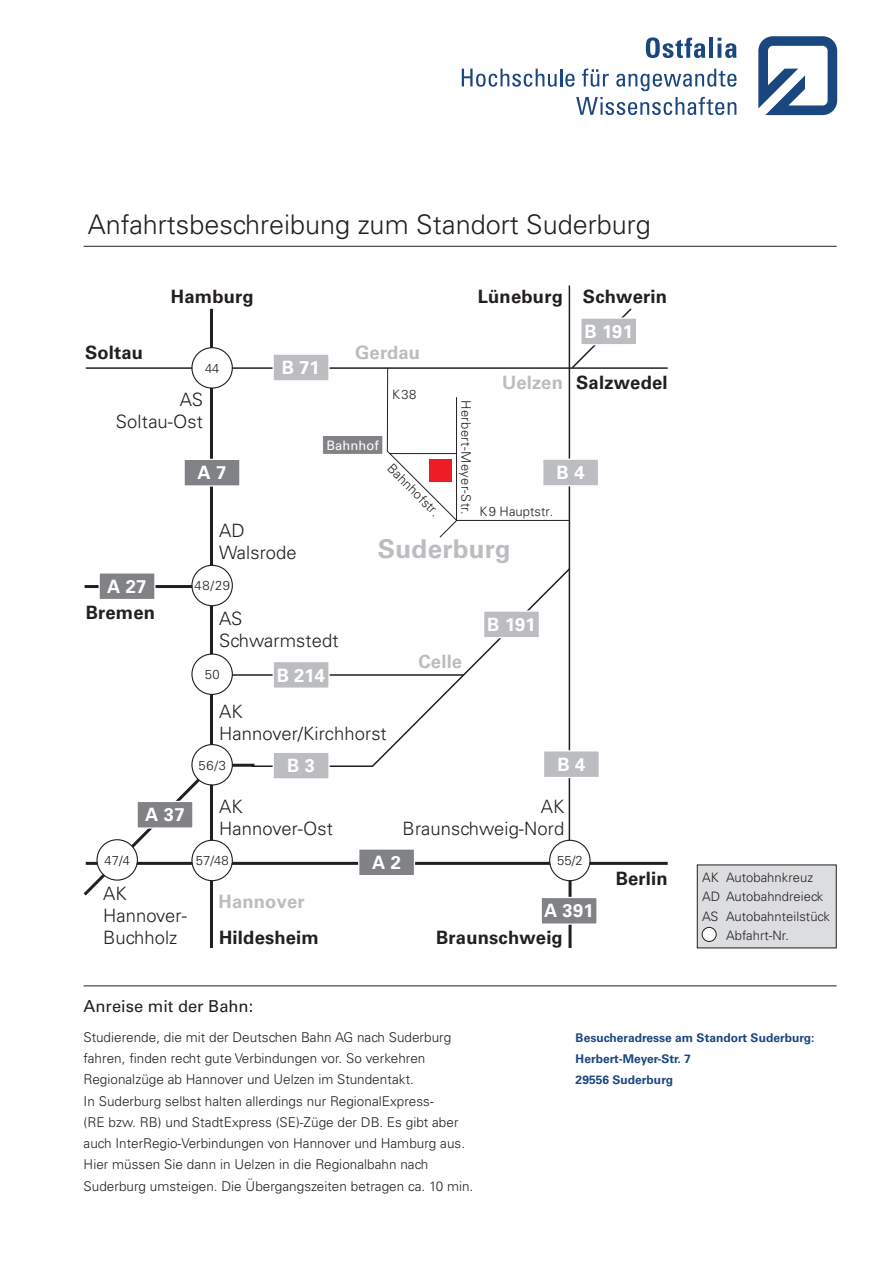
<style>
.page{position:relative;width:893px;height:1263px;background:#fff}
.page>*{position:absolute;margin:0;border:0;box-sizing:border-box;transform-origin:0 0}
.t1{font:300 27px "Univers LT Std";color:#231f20}
.t2{font:700 25.95px "Univers LT";letter-spacing:.01em;color:#bcbdc0}
.t3{font:300 18.45px/22px "Univers LT";letter-spacing:.005em;color:#231f20}
.t4{font:700 18.45px "Univers LT";letter-spacing:.01em;color:#231f20}
.t5{font:700 18.45px "Univers LT";letter-spacing:.01em;color:#fff}
.t6{font:700 18.45px "Univers LT";letter-spacing:.01em;color:#bcbdc0}
.t7{font:16.5px "Univers LT Std";color:#231f20}
.t8{font:300 13.5px/21.3px "Univers LT";color:#231f20}
.t9{font:300 13.05px "Univers LT";letter-spacing:.005em;color:#231f20}
.t10{font:300 13.05px "Univers LT";letter-spacing:.03em;color:#231f20}
.t11{font:13.05px "Univers LT";letter-spacing:.005em;color:#fff}
.t12{font:700 12px/21.3px "Univers LT";color:#1b4780}
</style>
<div class="page">
<svg style="left:462px;top:69px;width:113px;height:18px"></svg>
<svg style="left:582px;top:69px;width:27px;height:18px"></svg>
<svg style="left:616px;top:69px;width:120px;height:22px"></svg>
<svg style="left:576px;top:97px;width:160px;height:18px"></svg>
<svg style="left:646px;top:37px;width:59px;height:21px"></svg>
<hr style="left:709px;top:38px;width:4px;height:20px;background:#1b4780">
<svg style="left:718px;top:38px;width:18px;height:20px"></svg>
<svg style="left:758px;top:36px;width:79px;height:79px"></svg>
<hr style="left:84px;top:985px;width:753px;height:1px;background:#231f20">
<hr style="left:84px;top:246px;width:753px;height:1px;background:#231f20">
<div style="left:697px;top:865px;width:139px;height:83px;background:#dcdddf"></div>
<div style="left:697px;top:864px;width:140px;height:84px;border:1px solid #231f20"></div>
<div style="left:702px;top:927px;width:14px;height:14px;background:#fff;border-radius:50%"></div>
<div style="left:702px;top:927px;width:15px;height:15px;border:1px solid #231f20;border-radius:50%"></div>
<hr style="left:86px;top:862px;width:582px;height:3px;background:#231f20">
<hr style="left:86px;top:367px;width:582px;height:2px;background:#231f20">
<hr style="left:210px;top:309px;width:3px;height:639px;background:#231f20">
<hr style="left:569px;top:863px;width:3px;height:85px;background:#231f20">
<svg style="left:257px;top:676px;width:314px;height:91px"></svg>
<svg style="left:83px;top:763px;width:174px;height:133px"></svg>
<svg style="left:211px;top:307px;width:422px;height:369px"></svg>
<hr style="left:85px;top:585px;width:127px;height:3px;background:#231f20">
<hr style="left:569px;top:285px;width:1px;height:578px;background:#231f20">
<div style="left:323px;top:435px;width:60px;height:19px;background:#808285"></div>
<div style="left:322px;top:435px;width:61px;height:20px;border:1px solid #fff"></div>
<div style="left:429px;top:459px;width:23px;height:22px;background:#ee1d23"></div>
<div style="left:192px;top:840px;width:40px;height:40px;background:#fff;border-radius:50%"></div>
<div style="left:191px;top:840px;width:42px;height:41px;border:1px solid #231f20;border-radius:50%"></div>
<div style="left:97px;top:840px;width:40px;height:40px;background:#fff;border-radius:50%"></div>
<div style="left:96px;top:839px;width:42px;height:42px;border:1px solid #231f20;border-radius:50%"></div>
<div style="left:192px;top:745px;width:40px;height:40px;background:#fff;border-radius:50%"></div>
<div style="left:191px;top:744px;width:42px;height:41px;border:1px solid #231f20;border-radius:50%"></div>
<div style="left:192px;top:654px;width:40px;height:40px;background:#fff;border-radius:50%"></div>
<div style="left:191px;top:653px;width:42px;height:42px;border:1px solid #231f20;border-radius:50%"></div>
<div style="left:192px;top:566px;width:40px;height:39px;background:#fff;border-radius:50%"></div>
<div style="left:191px;top:565px;width:42px;height:41px;border:1px solid #231f20;border-radius:50%"></div>
<div style="left:192px;top:348px;width:40px;height:40px;background:#fff;border-radius:50%"></div>
<div style="left:191px;top:347px;width:42px;height:42px;border:1px solid #231f20;border-radius:50%"></div>
<div style="left:550px;top:840px;width:40px;height:40px;background:#fff;border-radius:50%"></div>
<div style="left:549px;top:840px;width:42px;height:41px;border:1px solid #231f20;border-radius:50%"></div>
<div style="left:184px;top:459px;width:56px;height:27px;background:#808285"></div>
<div style="left:183px;top:459px;width:57px;height:28px;border:1px solid #fff"></div>
<div style="left:359px;top:849px;width:55px;height:27px;background:#808285"></div>
<div style="left:358px;top:848px;width:57px;height:28px;border:1px solid #fff"></div>
<div style="left:541px;top:897px;width:56px;height:27px;background:#808285"></div>
<div style="left:541px;top:897px;width:57px;height:28px;border:1px solid #fff"></div>
<div style="left:137px;top:801px;width:56px;height:27px;background:#808285"></div>
<div style="left:137px;top:801px;width:56px;height:28px;border:1px solid #fff"></div>
<div style="left:99px;top:573px;width:56px;height:26px;background:#808285"></div>
<div style="left:99px;top:572px;width:57px;height:28px;border:1px solid #fff"></div>
<div style="left:273px;top:354px;width:56px;height:27px;background:#bcbdc0"></div>
<div style="left:273px;top:354px;width:57px;height:27px;border:1px solid #fff"></div>
<div style="left:484px;top:611px;width:55px;height:27px;background:#bcbdc0"></div>
<div style="left:483px;top:610px;width:57px;height:28px;border:1px solid #fff"></div>
<div style="left:273px;top:752px;width:56px;height:27px;background:#bcbdc0"></div>
<div style="left:273px;top:752px;width:57px;height:27px;border:1px solid #fff"></div>
<div style="left:273px;top:662px;width:56px;height:26px;background:#bcbdc0"></div>
<div style="left:273px;top:661px;width:57px;height:28px;border:1px solid #fff"></div>
<div style="left:543px;top:751px;width:56px;height:26px;background:#bcbdc0"></div>
<div style="left:543px;top:750px;width:57px;height:28px;border:1px solid #fff"></div>
<div style="left:543px;top:459px;width:55px;height:27px;background:#bcbdc0"></div>
<div style="left:542px;top:459px;width:57px;height:27px;border:1px solid #fff"></div>
<div style="left:581px;top:318px;width:56px;height:27px;background:#bcbdc0"></div>
<div style="left:580px;top:317px;width:57px;height:28px;border:1px solid #fff"></div>
<p class="t1" style="left:88px;top:208px;width:564px">Anfahrtsbeschreibung zum Standort Suderburg</p>
<p class="t4" style="left:171px;top:285px;width:84px">Hamburg</p>
<p class="t4" style="left:478px;top:285px;width:191px">Lüneburg Schwerin</p>
<p class="t4" style="left:85px;top:341px;width:60px">Soltau</p>
<p class="t9" style="left:205px;top:360px;width:16px">44</p>
<p class="t3" style="left:116px;top:388px;width:89px;text-align:right">AS<br>Soltau-Ost</p>
<p class="t5" style="left:197px;top:462px;width:30px">A 7</p>
<p class="t5" style="left:282px;top:357px;width:40px">B 71</p>
<p class="t5" style="left:107px;top:576px;width:41px">A 27</p>
<p class="t3" style="left:219px;top:519px;width:79px">AD<br>Walsrode</p>
<p class="t9" style="left:195px;top:578px;width:37px">48/29</p>
<p class="t6" style="left:355px;top:341px;width:66px">Gerdau</p>
<p class="t9" style="left:392px;top:387px;width:26px">K38</p>
<p class="t11" style="left:326px;top:437px;width:54px">Bahnhof</p>
<p class="t9" style="left:395px;top:460px;width:69px;rotate:45deg">Bahnhofstr.</p>
<p class="t5" style="left:584px;top:321px;width:50px">B 191</p>
<p class="t10" style="left:474px;top:400px;width:116px;rotate:90deg">Herbert-Meyer-Str.</p>
<p class="t6" style="left:502px;top:372px;width:62px">Uelzen</p>
<p class="t4" style="left:576px;top:372px;width:93px">Salzwedel</p>
<p class="t5" style="left:557px;top:462px;width:29px">B 4</p>
<p class="t9" style="left:479px;top:503px;width:76px">K9 Hauptstr.</p>
<p class="t2" style="left:378px;top:534px;width:134px">Suderburg</p>
<p class="t4" style="left:86px;top:601px;width:71px">Bremen</p>
<p class="t5" style="left:145px;top:804px;width:41px">A 37</p>
<p class="t3" style="left:219px;top:608px;width:121px">AS<br>Schwarmstedt</p>
<p class="t9" style="left:205px;top:666px;width:17px">50</p>
<p class="t5" style="left:277px;top:664px;width:50px">B 214</p>
<p class="t3" style="left:219px;top:701px;width:169px">AK<br>Hannover/Kirchhorst</p>
<p class="t9" style="left:199px;top:757px;width:29px">56/3</p>
<p class="t5" style="left:287px;top:755px;width:29px">B 3</p>
<p class="t3" style="left:219px;top:795px;width:115px">AK<br>Hannover-Ost</p>
<p class="t6" style="left:418px;top:650px;width:45px">Celle</p>
<p class="t5" style="left:487px;top:614px;width:50px">B 191</p>
<p class="t5" style="left:557px;top:753px;width:29px">B 4</p>
<p class="t3" style="left:403px;top:795px;width:163px;text-align:right">AK<br>Braunschweig-Nord</p>
<p class="t9" style="left:105px;top:852px;width:27px">47/4</p>
<p class="t9" style="left:196px;top:853px;width:34px">57/48</p>
<p class="t5" style="left:372px;top:852px;width:30px">A 2</p>
<p class="t9" style="left:557px;top:853px;width:27px">55/2</p>
<p class="t3" style="left:103px;top:882px;width:85px">AK<br>Hannover-<br>Buchholz</p>
<p class="t6" style="left:219px;top:891px;width:88px">Hannover</p>
<p class="t5" style="left:544px;top:900px;width:51px">A 391</p>
<p class="t4" style="left:219px;top:926px;width:101px">Hildesheim</p>
<p class="t4" style="left:436px;top:926px;width:128px">Braunschweig</p>
<p class="t4" style="left:616px;top:867px;width:54px">Berlin</p>
<p class="t9" style="left:702px;top:869px;width:112px">AK Autobahnkreuz</p>
<p class="t9" style="left:702px;top:888px;width:123px">AD Autobahndreieck</p>
<p class="t9" style="left:702px;top:908px;width:129px">AS Autobahnteilstück</p>
<p class="t9" style="left:726px;top:927px;width:64px">Abfahrt-Nr.</p>
<p class="t7" style="left:84px;top:996px;width:171px">Anreise mit der Bahn:</p>
<p class="t8" style="left:84px;top:1026px;width:391px">Studierende, die mit der Deutschen Bahn AG nach Suderburg fahren, finden recht gute Verbindungen vor. So verkehren Regionalzüge ab Hannover und Uelzen im Stundentakt.<br>In Suderburg selbst halten allerdings nur RegionalExpress-<br>(RE bzw. RB) und StadtExpress (SE)-Züge der DB. Es gibt aber auch InterRegio-Verbindungen von Hannover und Hamburg aus.<br>Hier müssen Sie dann in Uelzen in die Regionalbahn nach Suderburg umsteigen. Die Übergangszeiten betragen ca. 10 min.</p>
<p class="t12" style="left:576px;top:1027px;width:240px">Besucheradresse am Standort Suderburg:<br>Herbert-Meyer-Str. 7<br>29556 Suderburg</p>
</div>
